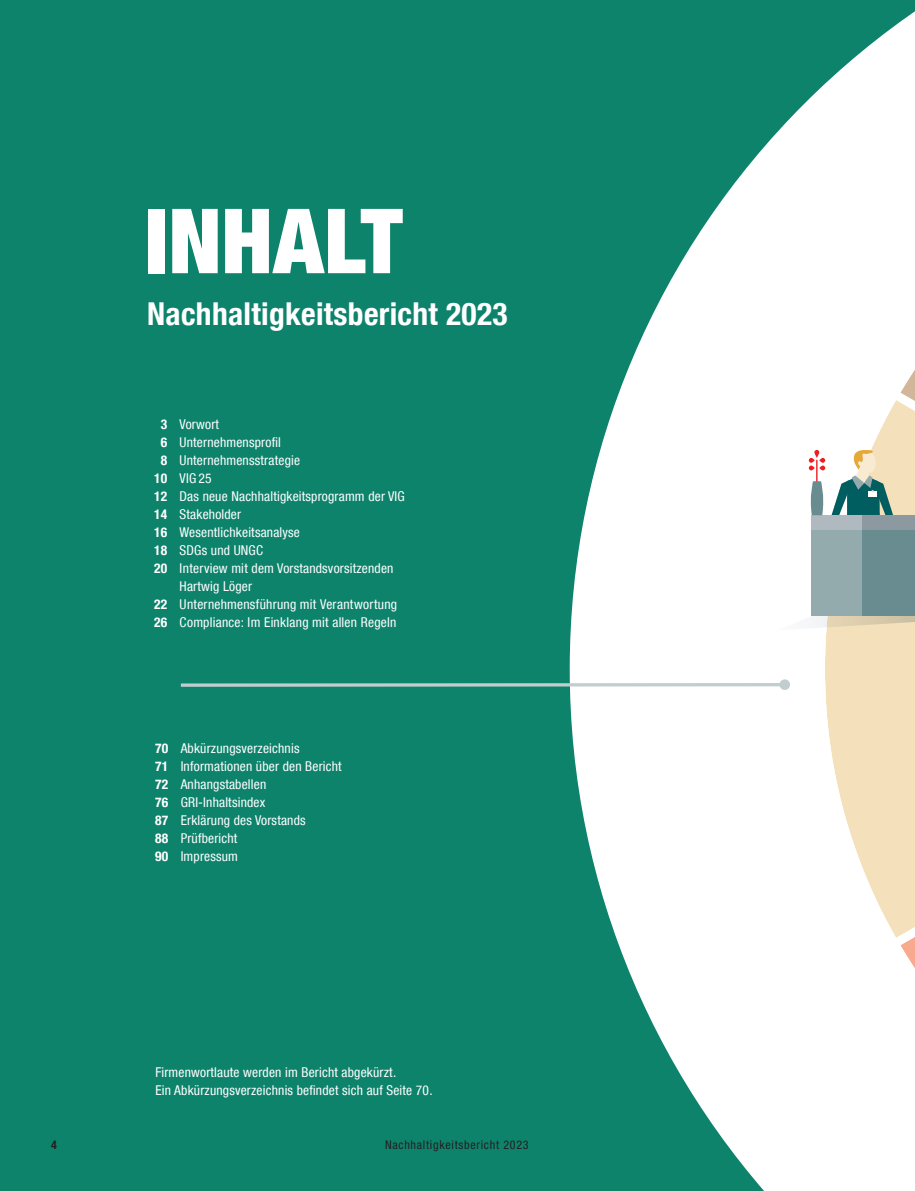
<style>
.page{position:relative;width:915px;height:1191px;background:#fff}
.page>*{position:absolute;margin:0;border:0;box-sizing:border-box;transform-origin:0 0}
.t1{font:900 condensed 90px "Helvetica Neue LT Com";color:#fff}
.t2{font:700 condensed 31.5px "Helvetica Neue LT Com";letter-spacing:.01em;color:#fff}
.t3{font:condensed 13.5px/18px "Helvetica Neue LT Com";letter-spacing:.015em;color:#fff}
.t4{font:condensed 12px "Helvetica Neue LT Com";letter-spacing:.06em;color:#231f20}
.t5{font:700 condensed 12px "Helvetica Neue LT Com";color:#231f20}
.s1{font-weight:700}
</style>
<div class="page">
<div style="left:0;top:0;width:914px;height:1191px;background:#0e836c"></div>
<svg style="left:569px;top:12px;width:345px;height:1179px"></svg>
<svg style="left:180px;top:678px;width:610px;height:12px"></svg>
<svg style="left:776px;top:369px;width:138px;height:292px;background:#d1d7d0"></svg>
<h1 class="t1" style="left:145px;top:187px;width:259px">INHALT</h1>
<h2 class="t2" style="left:147px;top:295px;width:362px">Nachhaltigkeitsbericht 2023</h2>
<p class="t3" style="left:161px;top:415px;width:60px"><span class="s1">3</span> Vorwort</p>
<p class="t3" style="left:161px;top:433px;width:121px"><span class="s1">6</span> Unternehmensprofil</p>
<p class="t3" style="left:161px;top:451px;width:141px"><span class="s1">8</span> Unternehmensstrategie</p>
<p class="t3" style="left:154px;top:469px;width:59px"><span class="s1">10</span> VIG 25</p>
<p class="t3" style="left:154px;top:487px;width:252px"><span class="s1">12</span> Das neue Nachhaltigkeitsprogramm der VIG</p>
<p class="t3" style="left:154px;top:505px;width:88px"><span class="s1">14</span> Stakeholder</p>
<p class="t3" style="left:154px;top:523px;width:147px"><span class="s1">16</span> Wesentlichkeitsanalyse</p>
<p class="t3" style="left:154px;top:541px;width:110px"><span class="s1">18</span> SDGs und UNGC</p>
<p class="t3" style="left:154px;top:559px;width:241px"><span class="s1">20</span> Interview mit dem Vorstandsvorsitzenden</p>
<p class="t3" style="left:179px;top:577px;width:74px">Hartwig Löger</p>
<p class="t3" style="left:154px;top:595px;width:244px"><span class="s1">22</span> Unternehmensführung mit Verantwortung</p>
<p class="t3" style="left:154px;top:613px;width:243px"><span class="s1">26</span> Compliance: Im Einklang mit allen Regeln</p>
<p class="t3" style="left:155px;top:739px;width:188px"><span class="s1">70</span> Abkürzungsverzeichnis<br><span class="s1">71</span> Informationen über den Bericht<br><span class="s1">72</span> Anhangstabellen<br><span class="s1">76</span> GRI-Inhaltsindex<br><span class="s1">87</span> Erklärung des Vorstands<br><span class="s1">88</span> Prüfbericht<br><span class="s1">90</span> Impressum</p>
<p class="t3" style="left:155px;top:1063px;width:278px">Firmenwortlaute werden im Bericht abgekürzt.<br>Ein Abkürzungsverzeichnis befindet sich auf Seite 70.</p>
<p class="t5" style="left:51px;top:1137px;width:7px">4</p>
<p class="t4" style="left:385px;top:1137px;width:145px">Nachhaltigkeitsbericht 2023</p>
</div>
